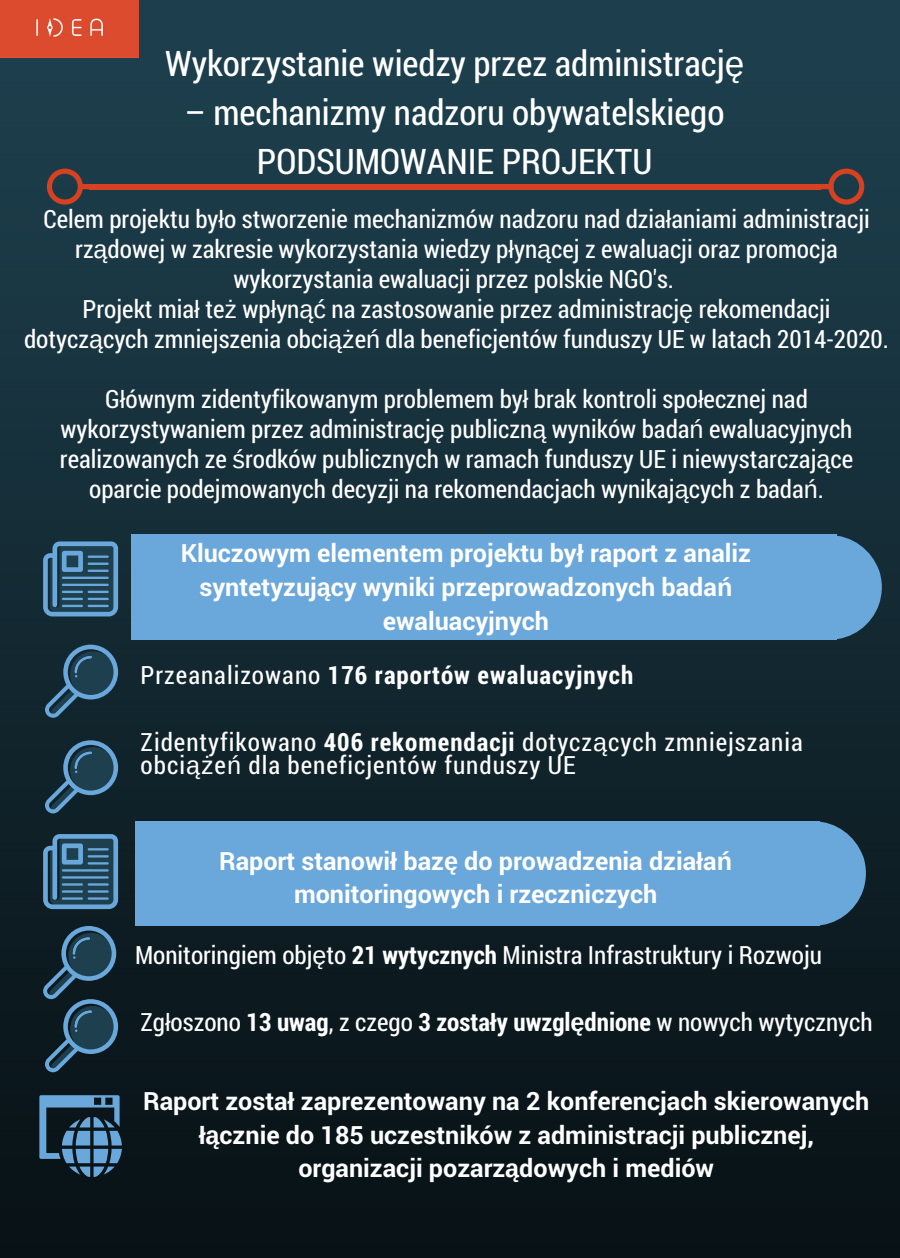
<style>
.page{position:relative;width:900px;height:1258px;background:#fff}
.page>*{position:absolute;margin:0;border:0;box-sizing:border-box;transform-origin:0 0}
.t1{font:35.25px/48.8px "Roboto Condensed";color:#fff;text-align:center}
.t2{font:25.25px/30px "Roboto Condensed";color:#fff;text-align:center}
.t3{font:700 25.25px/33.8px "Roboto";color:#fff;text-align:center}
.t4{font:25.25px/22.5px "Roboto Condensed";letter-spacing:.04em;color:#fff}
.t5{font:700 25.25px "Roboto Condensed";letter-spacing:.04em;color:#fff}
.s1{font-family:"Arimo"}
.s2{font-weight:400}
.s3{font-weight:700}
.s4{font-family:"Arimo";font-weight:700}
</style>
<div class="page">
<img style="left:0;top:0;width:900px;height:1258px">
<svg style="left:45px;top:644px;width:73px;height:73px;background:#27475a"></svg>
<svg style="left:45px;top:740px;width:73px;height:73px;background:#264558"></svg>
<svg style="left:43px;top:926px;width:75px;height:146px;background:#234051"></svg>
<div style="left:145px;top:535px;width:691px;height:104px;background:#6aa7db"></div>
<svg style="left:836px;top:535px;width:46px;height:104px;background:#5488b1"></svg>
<div style="left:131px;top:535px;width:15px;height:104px;background:#6aa7db"></div>
<div style="left:149px;top:821px;width:671px;height:104px;background:#6aa7db"></div>
<svg style="left:820px;top:821px;width:46px;height:104px;background:#5385ae"></svg>
<div style="left:135px;top:821px;width:15px;height:104px;background:#6aa7db"></div>
<svg style="left:43px;top:541px;width:75px;height:75px;background:#3d6a87"></svg>
<svg style="left:43px;top:834px;width:75px;height:75px;background:#3d6987"></svg>
<svg style="left:39px;top:1095px;width:83px;height:81px;background:#375a75"></svg>
<div style="left:0;top:0;width:139px;height:58px;background:#dc4b2e"></div>
<div style="left:89px;top:184px;width:732px;height:5px;background:#d74121"></div>
<svg style="left:47px;top:169px;width:44px;height:36px;background:#5a3c3a"></svg>
<svg style="left:819px;top:169px;width:45px;height:36px;background:#5a3c3a"></svg>
<h1 class="t1" style="left:165px;top:38px;width:581px">Wykorzystanie wiedzy przez administracj<span class="s1">ę</span></h1>
<h1 class="t1" style="left:185px;top:87px;width:541px">– mechanizmy nadzoru obywatelskiego<br>PODSUMOWANIE PROJEKTU</h1>
<p class="t2" style="left:24px;top:203px;width:866px">Celem projektu by<span class="s1">ł</span>o stworzenie mechanizmów nadzoru nad dzia<span class="s1">ł</span>aniami administracji rz<span class="s1">ą</span>dowej w zakresie wykorzystania wiedzy p<span class="s1">ł</span>yn<span class="s1">ą</span>cej z ewaluacji oraz promocja wykorzystania ewaluacji przez polskie NGO's.<br>Projekt mia<span class="s1">ł</span> te<span class="s1">ż</span> wp<span class="s1">ł</span>yn<span class="s1">ąć</span> na zastosowanie przez administracj<span class="s1">ę</span> rekomendacji dotycz<span class="s1">ą</span>cych zmniejszenia obci<span class="s1">ąż</span>e<span class="s1">ń</span> dla beneficjentów funduszy UE w latach 2014-2020.</p>
<p class="t2" style="left:60px;top:383px;width:795px">G<span class="s1">ł</span>ównym zidentyfikowanym problemem by<span class="s1">ł</span> brak kontroli spo<span class="s1">ł</span>ecznej nad wykorzystywaniem przez administracj<span class="s1">ę</span> publiczn<span class="s1">ą</span> wyników bada<span class="s1">ń</span> ewaluacyjnych realizowanych ze <span class="s1">ś</span>rodków publicznych w ramach funduszy UE i niewystarczaj<span class="s1">ą</span>ce oparcie podejmowanych decyzji na rekomendacjach wynikaj<span class="s1">ą</span>cych z bada<span class="s1">ń</span>.</p>
<p class="t3" style="left:181px;top:535px;width:572px">Kluczowym elementem projektu by<span class="s1">ł</span> raport z analiz syntetyzuj<span class="s1">ą</span>cy wyniki przeprowadzonych bada<span class="s1">ń </span>ewaluacyjnych</p>
<p class="t5" style="left:141px;top:657px;width:494px"><span class="s2">Przeanalizowano</span> 176 raportów ewaluacyjnych</p>
<p class="t4" style="left:141px;top:730px;width:664px">Zidentyfikowano <span class="s3">406 rekomendacji</span> dotycz<span class="s1">ą</span>cych zmniejszania obci<span class="s1">ąż</span>e<span class="s1">ń</span> dla beneficjentów funduszy UE</p>
<p class="t3" style="left:219px;top:843px;width:515px">Raport stanowi<span class="s1">ł</span> baz<span class="s1">ę</span> do prowadzenia dzia<span class="s1">ł</span>a<span class="s1">ń </span>monitoringowych i rzeczniczych</p>
<p class="t2" style="left:135px;top:938px;width:689px">Monitoringiem obj<span class="s1">ę</span>to <span class="s3">21 wytycznych</span> Ministra Infrastruktury i Rozwoju</p>
<p class="t2" style="left:140px;top:1006px;width:734px">Zg<span class="s1">ł</span>oszono <span class="s3">13 uwag</span>, z czego <span class="s3">3 zosta</span><span class="s4">ł</span><span class="s3">y uwzgl</span><span class="s4">ę</span><span class="s3">dnione</span> w nowych wytycznych</p>
<p class="t3" style="left:143px;top:1083px;width:728px">Raport zosta<span class="s1">ł</span> zaprezentowany na 2 konferencjach skierowanych <span class="s1">łą</span>cznie do 185 uczestników z administracji publicznej, organizacji pozarz<span class="s1">ą</span>dowych i mediów</p>
</div>
